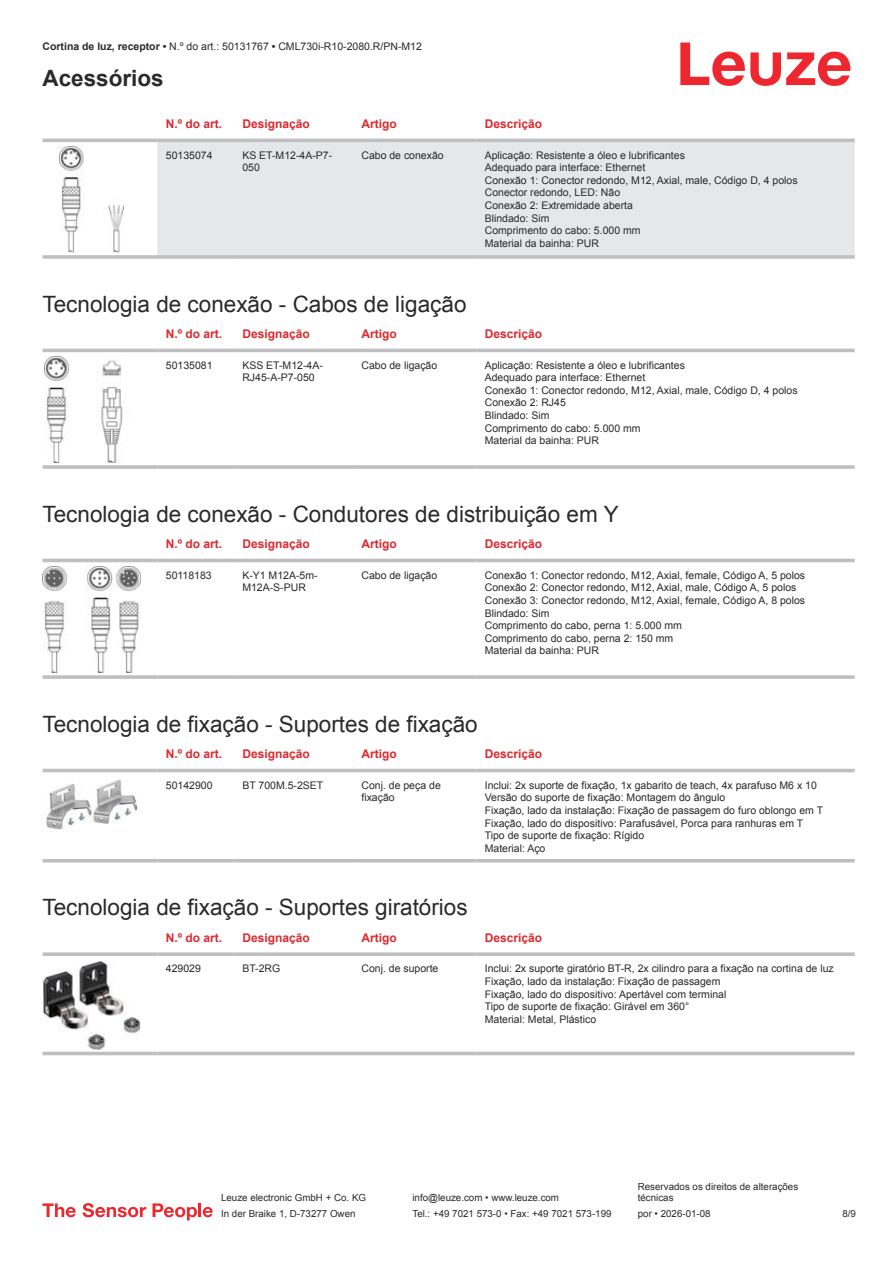
<style>
.page{position:relative;width:893px;height:1263px;background:#fff}
.page>*{position:absolute;margin:0;border:0;box-sizing:border-box;transform-origin:0 0}
.t1{font:22.5px "Arial";color:#2b292a}
.t2{font:700 22.5px "Arial";color:#2b292a}
.t3{font:700 12px "Arial";color:#db2a30}
.t4{font:10.5px/12.6px "Arial";color:#2b292a}
.t5{font:9.75px/11.7px "Arial";color:#2b292a}
.s1{font-weight:700}
</style>
<div class="page">
<svg style="left:680px;top:43px;width:170px;height:43px"></svg>
<svg style="left:43px;top:138px;width:812px;height:1px"></svg>
<div style="left:157px;top:142px;width:698px;height:113px;background:#e6e7e9"></div>
<hr style="left:43px;top:139px;width:114px;height:3px;background:#bdbfc1">
<hr style="left:157px;top:139px;width:77px;height:3px;background:#bdbfc1">
<hr style="left:234px;top:139px;width:119px;height:3px;background:#bdbfc1">
<hr style="left:353px;top:139px;width:123px;height:3px;background:#bdbfc1">
<hr style="left:476px;top:139px;width:379px;height:3px;background:#bdbfc1">
<svg style="left:43px;top:255px;width:114px;height:4px"></svg>
<hr style="left:157px;top:255px;width:77px;height:4px;background:#bdbfc1">
<svg style="left:234px;top:255px;width:119px;height:4px"></svg>
<svg style="left:353px;top:255px;width:123px;height:4px"></svg>
<hr style="left:476px;top:255px;width:379px;height:4px;background:#bdbfc1">
<img style="left:59px;top:146px;width:65px;height:107px">
<svg style="left:43px;top:348px;width:812px;height:26px"></svg>
<hr style="left:43px;top:349px;width:114px;height:3px;background:#bdbfc1">
<hr style="left:157px;top:349px;width:77px;height:3px;background:#bdbfc1">
<hr style="left:234px;top:349px;width:119px;height:3px;background:#bdbfc1">
<hr style="left:353px;top:349px;width:123px;height:3px;background:#bdbfc1">
<hr style="left:476px;top:349px;width:379px;height:3px;background:#bdbfc1">
<hr style="left:43px;top:465px;width:114px;height:4px;background:#c3c5c7">
<svg style="left:157px;top:465px;width:77px;height:4px"></svg>
<hr style="left:234px;top:465px;width:119px;height:4px;background:#c4c6c7">
<hr style="left:353px;top:465px;width:123px;height:4px;background:#c3c5c7">
<svg style="left:476px;top:465px;width:379px;height:4px;background:#c3c5c7"></svg>
<img style="left:45px;top:356px;width:93px;height:107px">
<svg style="left:43px;top:558px;width:812px;height:26px"></svg>
<hr style="left:43px;top:559px;width:114px;height:3px;background:#bdbfc1">
<hr style="left:157px;top:559px;width:77px;height:3px;background:#bdbfc1">
<hr style="left:234px;top:559px;width:119px;height:3px;background:#bdbfc1">
<hr style="left:353px;top:559px;width:123px;height:3px;background:#bdbfc1">
<hr style="left:476px;top:559px;width:379px;height:3px;background:#bdbfc1">
<svg style="left:43px;top:675px;width:114px;height:4px"></svg>
<hr style="left:157px;top:675px;width:77px;height:4px;background:#c5c7c9">
<svg style="left:234px;top:675px;width:119px;height:4px"></svg>
<svg style="left:353px;top:675px;width:123px;height:4px"></svg>
<hr style="left:476px;top:675px;width:379px;height:4px;background:#c5c7c9">
<img style="left:43px;top:566px;width:97px;height:107px">
<svg style="left:43px;top:768px;width:812px;height:95px"></svg>
<hr style="left:43px;top:769px;width:114px;height:3px;background:#bdbfc1">
<hr style="left:157px;top:769px;width:77px;height:3px;background:#bdbfc1">
<hr style="left:234px;top:769px;width:119px;height:3px;background:#bdbfc1">
<hr style="left:353px;top:769px;width:123px;height:3px;background:#bdbfc1">
<hr style="left:476px;top:769px;width:379px;height:3px;background:#bdbfc1">
<hr style="left:43px;top:859px;width:114px;height:3px;background:#bdbfc1">
<hr style="left:157px;top:859px;width:77px;height:3px;background:#bdbfc1">
<hr style="left:234px;top:859px;width:119px;height:3px;background:#bdbfc1">
<hr style="left:353px;top:859px;width:123px;height:3px;background:#bdbfc1">
<hr style="left:476px;top:859px;width:379px;height:3px;background:#bdbfc1">
<img style="left:43px;top:776px;width:97px;height:57px">
<svg style="left:43px;top:1023px;width:812px;height:33px"></svg>
<svg style="left:43px;top:952px;width:114px;height:4px"></svg>
<svg style="left:157px;top:952px;width:77px;height:4px"></svg>
<svg style="left:234px;top:952px;width:119px;height:4px"></svg>
<svg style="left:353px;top:952px;width:123px;height:4px"></svg>
<svg style="left:476px;top:952px;width:379px;height:4px;background:#c3c5c7"></svg>
<hr style="left:43px;top:1052px;width:114px;height:3px;background:#bdbfc1">
<hr style="left:157px;top:1052px;width:77px;height:3px;background:#bdbfc1">
<hr style="left:234px;top:1052px;width:119px;height:3px;background:#bdbfc1">
<hr style="left:353px;top:1052px;width:123px;height:3px;background:#bdbfc1">
<hr style="left:476px;top:1052px;width:379px;height:3px;background:#bdbfc1">
<img style="left:43px;top:961px;width:97px;height:88px">
<svg style="left:43px;top:1203px;width:33px;height:14px"></svg>
<svg style="left:83px;top:1203px;width:63px;height:14px"></svg>
<svg style="left:153px;top:1203px;width:44px;height:17px"></svg>
<hr style="left:198px;top:1203px;width:3px;height:14px;background:#ed272d">
<svg style="left:203px;top:1207px;width:10px;height:10px"></svg>
<p class="t4" style="left:43px;top:41px;width:381px"><span class="s1">Cortina de luz, receptor •</span> N.º do art.: 50131767 <span class="s1">•</span> CML730i-R10-2080.R/PN-M12</p>
<h1 class="t2" style="left:43px;top:70px;width:123px">Acessórios</h1>
<p class="t3" style="left:166px;top:119px;width:58px">N.º do art.</p>
<p class="t3" style="left:242px;top:119px;width:69px">Designação</p>
<p class="t3" style="left:361px;top:119px;width:37px">Artigo</p>
<p class="t3" style="left:485px;top:119px;width:59px">Descrição</p>
<p class="t4" style="left:166px;top:150px;width:48px">50135074</p>
<p class="t4" style="left:242px;top:150px;width:91px">KS ET-M12-4A-P7-<br>050</p>
<p class="t4" style="left:361px;top:150px;width:84px">Cabo de conexão</p>
<p class="t4" style="left:485px;top:150px;width:314px">Aplicação: Resistente a óleo e lubrificantes<br>Adequado para interface: Ethernet<br>Conexão 1: Conector redondo, M12, Axial, male, Código D, 4 polos Conector redondo, LED: Não<br>Conexão 2: Extremidade aberta<br>Blindado: Sim<br>Comprimento do cabo: 5.000 mm<br>Material da bainha: PUR</p>
<h1 class="t1" style="left:43px;top:295px;width:425px">Tecnologia de conexão - Cabos de ligação</h1>
<p class="t3" style="left:166px;top:329px;width:58px">N.º do art.</p>
<p class="t3" style="left:242px;top:329px;width:69px">Designação</p>
<p class="t3" style="left:361px;top:329px;width:37px">Artigo</p>
<p class="t3" style="left:485px;top:329px;width:59px">Descrição</p>
<p class="t4" style="left:166px;top:360px;width:48px">50135081</p>
<p class="t4" style="left:242px;top:360px;width:82px">KSS ET-M12-4A-<br>RJ45-A-P7-050</p>
<p class="t4" style="left:361px;top:360px;width:77px">Cabo de ligação</p>
<p class="t4" style="left:485px;top:360px;width:314px">Aplicação: Resistente a óleo e lubrificantes<br>Adequado para interface: Ethernet<br>Conexão 1: Conector redondo, M12, Axial, male, Código D, 4 polos<br>Conexão 2: RJ45<br>Blindado: Sim<br>Comprimento do cabo: 5.000 mm<br>Material da bainha: PUR</p>
<h1 class="t1" style="left:43px;top:505px;width:578px">Tecnologia de conexão - Condutores de distribuição em Y</h1>
<p class="t3" style="left:166px;top:539px;width:58px">N.º do art.</p>
<p class="t3" style="left:242px;top:539px;width:69px">Designação</p>
<p class="t3" style="left:361px;top:539px;width:37px">Artigo</p>
<p class="t3" style="left:485px;top:539px;width:59px">Descrição</p>
<p class="t4" style="left:166px;top:570px;width:47px">50118183</p>
<p class="t4" style="left:242px;top:570px;width:77px">K-Y1 M12A-5m-<br>M12A-S-PUR</p>
<p class="t4" style="left:361px;top:570px;width:77px">Cabo de ligação</p>
<p class="t4" style="left:485px;top:570px;width:322px">Conexão 1: Conector redondo, M12, Axial, female, Código A, 5 polos Conexão 2: Conector redondo, M12, Axial, male, Código A, 5 polos Conexão 3: Conector redondo, M12, Axial, female, Código A, 8 polos Blindado: Sim<br>Comprimento do cabo, perna 1: 5.000 mm<br>Comprimento do cabo, perna 2: 150 mm<br>Material da bainha: PUR</p>
<h1 class="t1" style="left:43px;top:715px;width:437px">Tecnologia de fixação - Suportes de fixação</h1>
<p class="t3" style="left:166px;top:749px;width:58px">N.º do art.</p>
<p class="t3" style="left:242px;top:749px;width:69px">Designação</p>
<p class="t3" style="left:361px;top:749px;width:37px">Artigo</p>
<p class="t3" style="left:485px;top:749px;width:59px">Descrição</p>
<p class="t4" style="left:166px;top:780px;width:48px">50142900</p>
<p class="t4" style="left:242px;top:780px;width:82px">BT 700M.5-2SET</p>
<p class="t4" style="left:361px;top:780px;width:81px">Conj. de peça de fixação</p>
<p class="t4" style="left:485px;top:780px;width:340px">Inclui: 2x suporte de fixação, 1x gabarito de teach, 4x parafuso M6 x 10<br>Versão do suporte de fixação: Montagem do ângulo<br>Fixação, lado da instalação: Fixação de passagem do furo oblongo em T Fixação, lado do dispositivo: Parafusável, Porca para ranhuras em T Tipo de suporte de fixação: Rígido<br>Material: Aço</p>
<h1 class="t1" style="left:43px;top:899px;width:427px">Tecnologia de fixação - Suportes giratórios</h1>
<p class="t3" style="left:166px;top:933px;width:58px">N.º do art.</p>
<p class="t3" style="left:242px;top:933px;width:69px">Designação</p>
<p class="t3" style="left:361px;top:933px;width:37px">Artigo</p>
<p class="t3" style="left:485px;top:933px;width:59px">Descrição</p>
<p class="t4" style="left:166px;top:963px;width:37px">429029</p>
<p class="t4" style="left:242px;top:963px;width:39px">BT-2RG</p>
<p class="t4" style="left:361px;top:963px;width:79px">Conj. de suporte</p>
<p class="t4" style="left:485px;top:963px;width:350px">Inclui: 2x suporte giratório BT-R, 2x cilindro para a fixação na cortina de luz Fixação, lado da instalação: Fixação de passagem<br>Fixação, lado do dispositivo: Apertável com terminal<br>Tipo de suporte de fixação: Girável em 360°<br>Material: Metal, Plástico</p>
<p class="t5" style="left:221px;top:1193px;width:146px">Leuze electronic GmbH + Co. KG</p>
<p class="t5" style="left:412px;top:1193px;width:148px">info@leuze.com • www.leuze.com</p>
<p class="t5" style="left:638px;top:1181px;width:162px">Reservados os direitos de alterações técnicas</p>
<p class="t5" style="left:221px;top:1209px;width:136px">In der Braike 1, D-73277 Owen</p>
<p class="t5" style="left:412px;top:1209px;width:201px">Tel.: +49 7021 573-0 • Fax: +49 7021 573-199</p>
<p class="t5" style="left:638px;top:1209px;width:74px">por • 2026-01-08</p>
<p class="t5" style="left:842px;top:1209px;width:15px">8 /9</p>
</div>
